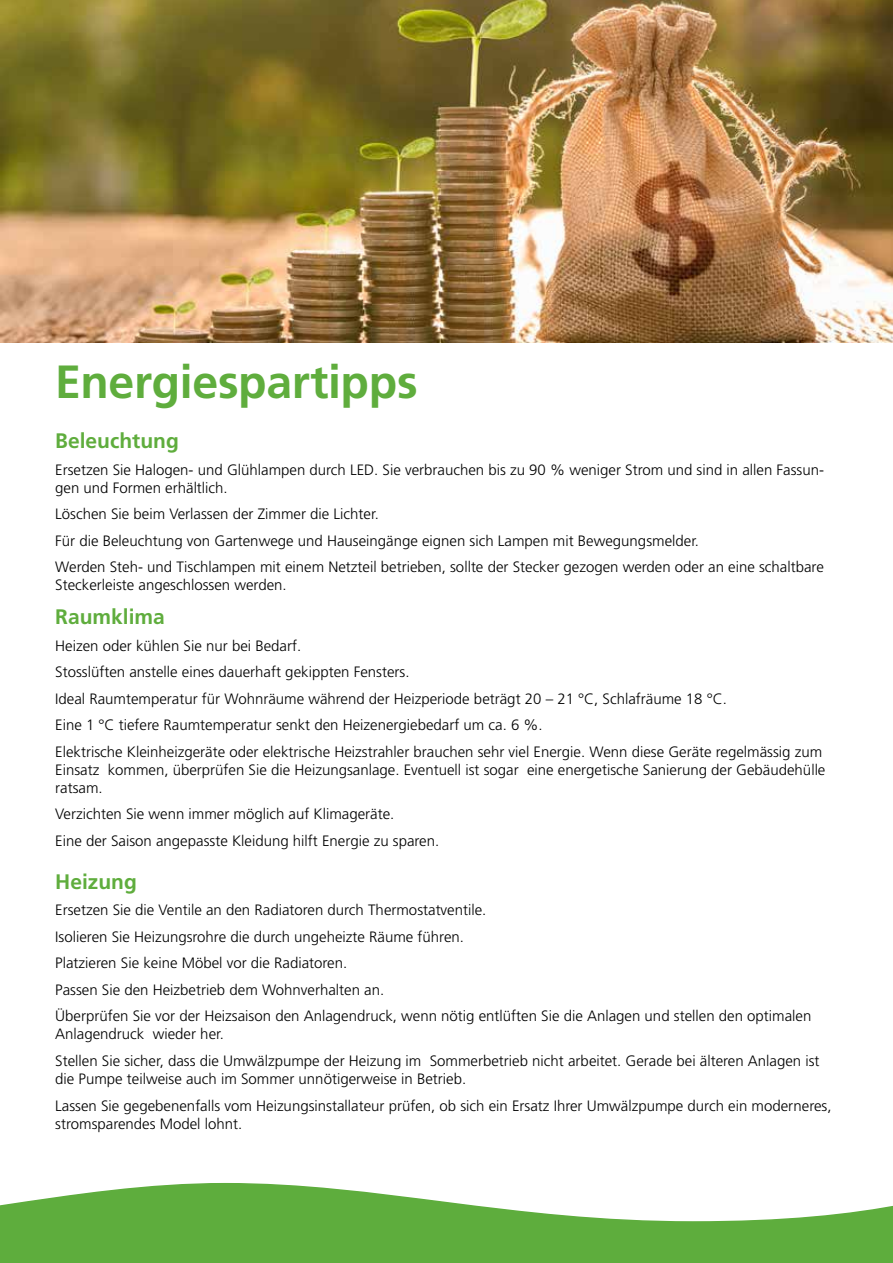
<style>
.page{position:relative;width:893px;height:1263px;background:#fff}
.page>*{position:absolute;margin:0;border:0;box-sizing:border-box;transform-origin:0 0}
.t1{font:700 46.5px "Frutiger LT Std";letter-spacing:-.01em;color:#5fad3d}
.t2{font:700 21px "Frutiger LT Std";color:#5fad3d}
.t3{font:300 15px/26.5px "Frutiger LT Std";color:#000}
</style>
<div class="page">
<img style="left:0;top:0;width:893px;height:342px">
<svg style="left:0;top:1183px;width:893px;height:80px"></svg>
<h1 class="t1" style="left:55px;top:354px;width:364px">Energiespartipps</h1>
<h2 class="t2" style="left:55px;top:429px;width:125px">Beleuchtung</h2>
<p class="t3" style="left:55px;top:461px;width:770px;line-height:18px">Ersetzen Sie Halogen- und Glühlampen durch LED. Sie verbrauchen bis zu 90 % weniger Strom und sind in allen Fassun&shy;gen und Formen erhältlich.</p>
<p class="t3" style="left:55px;top:501px;width:770px">Löschen Sie beim Verlassen der Zimmer die Lichter.<br>Für die Beleuchtung von Gartenwege und Hauseingänge eignen sich Lampen mit Bewegungsmelder.<br>Werden Steh- und Tischlampen mit einem Netzteil betrieben, sollte der Stecker gezogen werden oder an eine schaltbare</p>
<p class="t3" style="left:55px;top:572px;width:233px">Steckerleiste angeschlossen werden.</p>
<h2 class="t2" style="left:55px;top:604px;width:111px">Raumklima</h2>
<p class="t3" style="left:55px;top:632px;width:768px">Heizen oder kühlen Sie nur bei Bedarf.<br>Stosslüften anstelle eines dauerhaft gekippten Fensters.<br>Ideal Raumtemperatur für Wohnräume während der Heizperiode beträgt 20 – 21 °C, Schlafräume 18 °C.<br>Eine 1 °C tiefere Raumtemperatur senkt den Heizenergiebedarf um ca. 6 %.<br>Elektrische Kleinheizgeräte oder elektrische Heizstrahler brauchen sehr viel Energie. Wenn diese Geräte regelmässig zum</p>
<p class="t3" style="left:55px;top:761px;width:772px;line-height:18px">Einsatz kommen, überprüfen Sie die Heizungsanlage. Eventuell ist sogar eine energetische Sanierung der Gebäudehülle ratsam.</p>
<p class="t3" style="left:55px;top:801px;width:385px">Verzichten Sie wenn immer möglich auf Klimageräte.<br>Eine der Saison angepasste Kleidung hilft Energie zu sparen.</p>
<h2 class="t2" style="left:55px;top:869px;width:83px">Heizung</h2>
<p class="t3" style="left:55px;top:897px;width:758px">Ersetzen Sie die Ventile an den Radiatoren durch Thermostatventile.<br>Isolieren Sie Heizungsrohre die durch ungeheizte Räume führen.<br>Platzieren Sie keine Möbel vor die Radiatoren.<br>Passen Sie den Heizbetrieb dem Wohnverhalten an.<br>Überprüfen Sie vor der Heizsaison den Anlagendruck, wenn nötig entlüften Sie die Anlagen und stellen den optimalen</p>
<p class="t3" style="left:55px;top:1021px;width:766px">Anlagendruck wieder her.<br>Stellen Sie sicher, dass die Umwälzpumpe der Heizung im Sommerbetrieb nicht arbeitet. Gerade bei älteren Anlagen ist</p>
<p class="t3" style="left:55px;top:1066px;width:778px">die Pumpe teilweise auch im Sommer unnötigerweise in Betrieb.<br>Lassen Sie gegebenenfalls vom Heizungsinstallateur prüfen, ob sich ein Ersatz Ihrer Umwälzpumpe durch ein moderneres,</p>
<p class="t3" style="left:55px;top:1110px;width:189px">stromsparendes Model lohnt.</p>
</div>
